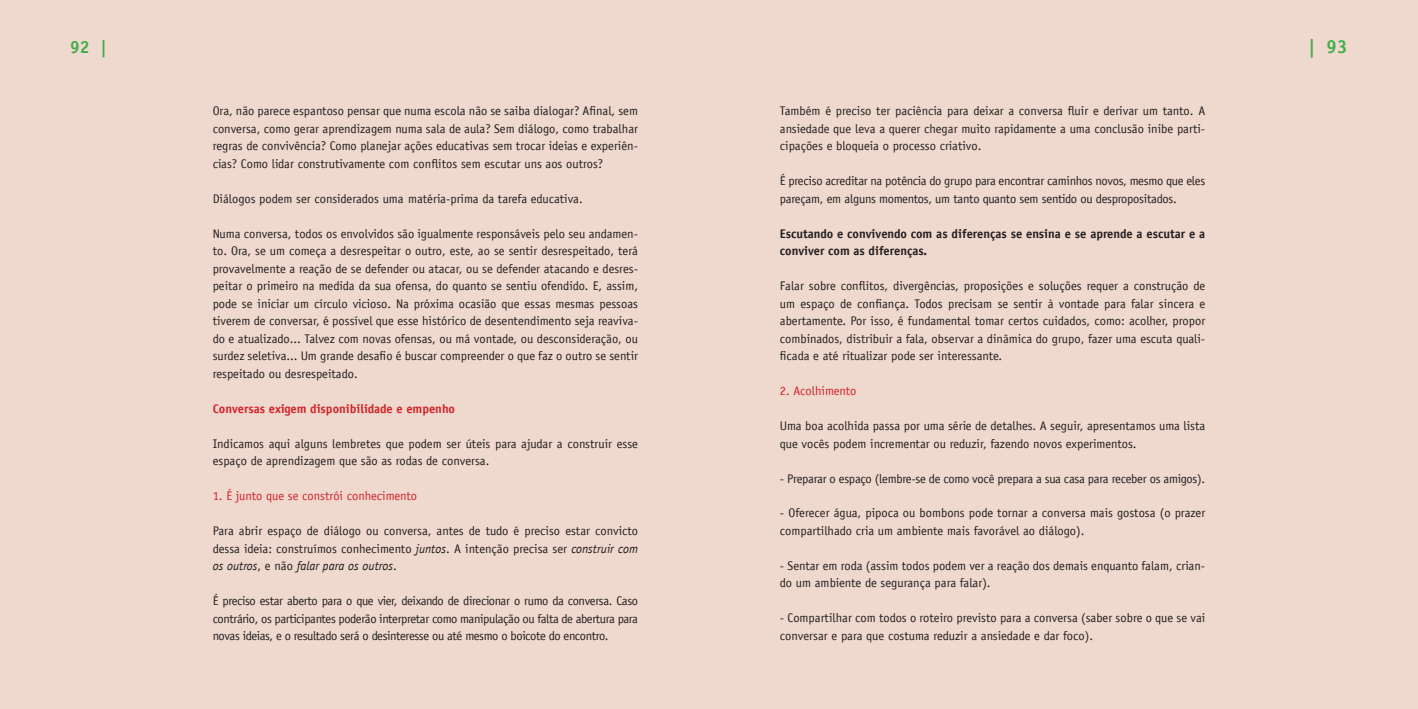
<style>
.page{position:relative;width:1418px;height:709px;background:#fff}
.page>*{position:absolute;margin:0;border:0;box-sizing:border-box;transform-origin:0 0}
.SUBTÍTULO_2{font:700 18.75px "Officina Sans LT";color:#40ae49}
.SUBTÍTULO_2-2{font:700 17.5px "Officina Sans LT";color:#40ae49}
.TEXTO_MIOLO{font:12.5px/17.5px "Officina Sans LT";color:#231f20;text-align:justify}
.TEXTO_MIOLO-2{font:12.5px/17.5px "Officina Sans LT";letter-spacing:-.02em;color:#231f20}
.TEXTO_MIOLO-3{font:700 12.5px/17.5px "Officina Sans LT";color:#231f20}
.TEXTO_MIOLO-4{font:12.5px "Officina Sans LT";color:#d1232a}
.TEXTO_MIOLO-5{font:700 12.5px "Officina Sans LT";color:#d1232a}
.s1{font-style:italic}
</style>
<div class="page">
<div style="left:0;top:0;width:1417px;height:709px;background:#efd8cd"></div>
<p class="SUBTÍTULO_2-2" style="left:70px;top:36px;width:38px">92 |</p>
<p class="SUBTÍTULO_2" style="left:1307px;top:34px;width:41px">| 93</p>
<p class="TEXTO_MIOLO" style="left:213px;top:102px;width:427px">Ora, não parece espantoso pensar que numa escola não se saiba dialogar? Afinal, sem conversa, como gerar aprendizagem numa sala de aula? Sem diálogo, como trabalhar regras de convivência? Como planejar ações educativas sem trocar ideias e experiên&shy;cias? Como lidar construtivamente com conflitos sem escutar uns aos outros?</p>
<p class="TEXTO_MIOLO" style="left:213px;top:190px;width:371px">Diálogos podem ser considerados uma matéria-prima da tarefa educativa.</p>
<p class="TEXTO_MIOLO" style="left:213px;top:225px;width:427px">Numa conversa, todos os envolvidos são igualmente responsáveis pelo seu andamen&shy;to. Ora, se um começa a desrespeitar o outro, este, ao se sentir desrespeitado, terá provavelmente a reação de se defender ou atacar, ou se defender atacando e desres&shy;peitar o primeiro na medida da sua ofensa, do quanto se sentiu ofendido. E, assim, pode se iniciar um círculo vicioso. Na próxima ocasião que essas mesmas pessoas tiverem de conversar, é possível que esse histórico de desentendimento seja reaviva&shy;do e atualizado... Talvez com novas ofensas, ou má vontade, ou desconsideração, ou surdez seletiva... Um grande desafio é buscar compreender o que faz o outro se sentir respeitado ou desrespeitado.</p>
<p class="TEXTO_MIOLO-5" style="left:213px;top:401px;width:244px">Conversas exigem disponibilidade e empenho</p>
<p class="TEXTO_MIOLO" style="left:213px;top:435px;width:427px">Indicamos aqui alguns lembretes que podem ser úteis para ajudar a construir esse espaço de aprendizagem que são as rodas de conversa.</p>
<p class="TEXTO_MIOLO-4" style="left:213px;top:488px;width:206px">1. É junto que se constrói conhecimento</p>
<p class="TEXTO_MIOLO" style="left:213px;top:522px;width:427px">Para abrir espaço de diálogo ou conversa, antes de tudo é preciso estar convicto dessa ideia: construímos conhecimento <span class="s1">juntos</span>. A intenção precisa ser <span class="s1">construir com os outros</span>, e não <span class="s1">falar para os outros</span>.</p>
<p class="TEXTO_MIOLO" style="left:213px;top:592px;width:427px">É preciso estar aberto para o que vier, deixando de direcionar o rumo da conversa. Caso contrário, os participantes poderão interpretar como manipulação ou falta de abertura para novas ideias, e o resultado será o desinteresse ou até mesmo o boicote do encontro.</p>
<p class="TEXTO_MIOLO" style="left:780px;top:102px;width:427px">Também é preciso ter paciência para deixar a conversa fluir e derivar um tanto. A ansiedade que leva a querer chegar muito rapidamente a uma conclusão inibe parti&shy;cipações e bloqueia o processo criativo.</p>
<p class="TEXTO_MIOLO-2" style="left:780px;top:172px;width:427px">É preciso acreditar na potência do grupo para encontrar caminhos novos, mesmo que eles pareçam, em alguns momentos, um tanto quanto sem sentido ou despropositados.</p>
<p class="TEXTO_MIOLO-3" style="left:780px;top:224px;width:427px">Escutando e convivendo com as diferenças se ensina e se aprende a escutar e a conviver com as diferenças.</p>
<p class="TEXTO_MIOLO" style="left:780px;top:277px;width:427px">Falar sobre conflitos, divergências, proposições e soluções requer a construção de um espaço de confiança. Todos precisam se sentir à vontade para falar sincera e abertamente. Por isso, é fundamental tomar certos cuidados, como: acolher, propor combinados, distribuir a fala, observar a dinâmica do grupo, fazer uma escuta quali&shy;ficada e até ritualizar pode ser interessante.</p>
<p class="TEXTO_MIOLO-4" style="left:780px;top:383px;width:78px">2. Acolhimento</p>
<p class="TEXTO_MIOLO" style="left:780px;top:417px;width:427px">Uma boa acolhida passa por uma série de detalhes. A seguir, apresentamos uma lista que vocês podem incrementar ou reduzir, fazendo novos experimentos.</p>
<p class="TEXTO_MIOLO-2" style="left:780px;top:469px;width:427px">- Preparar o espaço (lembre-se de como você prepara a sua casa para receber os amigos).</p>
<p class="TEXTO_MIOLO" style="left:780px;top:504px;width:427px">- Oferecer água, pipoca ou bombons pode tornar a conversa mais gostosa (o prazer compartilhado cria um ambiente mais favorável ao diálogo).</p>
<p class="TEXTO_MIOLO" style="left:780px;top:557px;width:427px">- Sentar em roda (assim todos podem ver a reação dos demais enquanto falam, crian&shy;do um ambiente de segurança para falar).</p>
<p class="TEXTO_MIOLO" style="left:780px;top:609px;width:427px">- Compartilhar com todos o roteiro previsto para a conversa (saber sobre o que se vai conversar e para que costuma reduzir a ansiedade e dar foco).</p>
</div>
